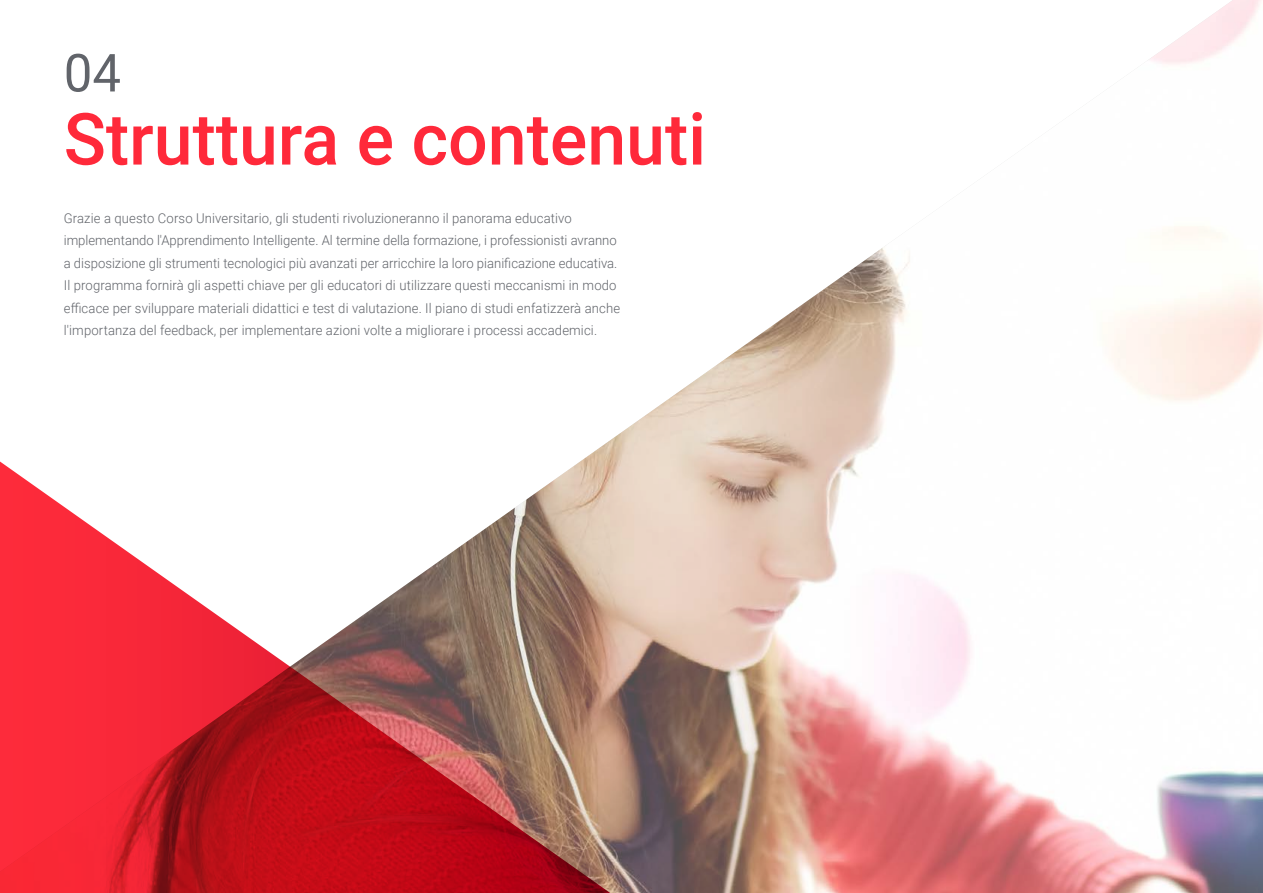
<style>
.page{position:relative;width:1263px;height:893px;background:#fff}
.page>*{position:absolute;margin:0;border:0;box-sizing:border-box;transform-origin:0 0}
.t1{font:500 72px "Roboto";color:#ff293a}
.t2{font:52.5px "Roboto";color:#61646a}
.t3{font:300 13.5px/22.5px "Roboto";letter-spacing:.01em;color:#61646a}
</style>
<div class="page">
<img style="left:602px;top:0;width:661px;height:893px">
<svg style="left:0;top:446px;width:640px;height:447px"></svg>
<h2 class="t2" style="left:64px;top:36px;width:59px">04</h2>
<h1 class="t1" style="left:64px;top:89px;width:644px">Struttura e contenuti</h1>
<p class="t3" style="left:64px;top:206px;width:558px">Grazie a questo Corso Universitario, gli studenti rivoluzioneranno il panorama educativo implementando l'Apprendimento Intelligente. Al termine della formazione, i professionisti avranno a disposizione gli strumenti tecnologici più avanzati per arricchire la loro pianificazione educativa.<br>Il programma fornirà gli aspetti chiave per gli educatori di utilizzare questi meccanismi in modo efficace per sviluppare materiali didattici e test di valutazione. Il piano di studi enfatizzerà anche l'importanza del feedback, per implementare azioni volte a migliorare i processi accademici.</p>
</div>
